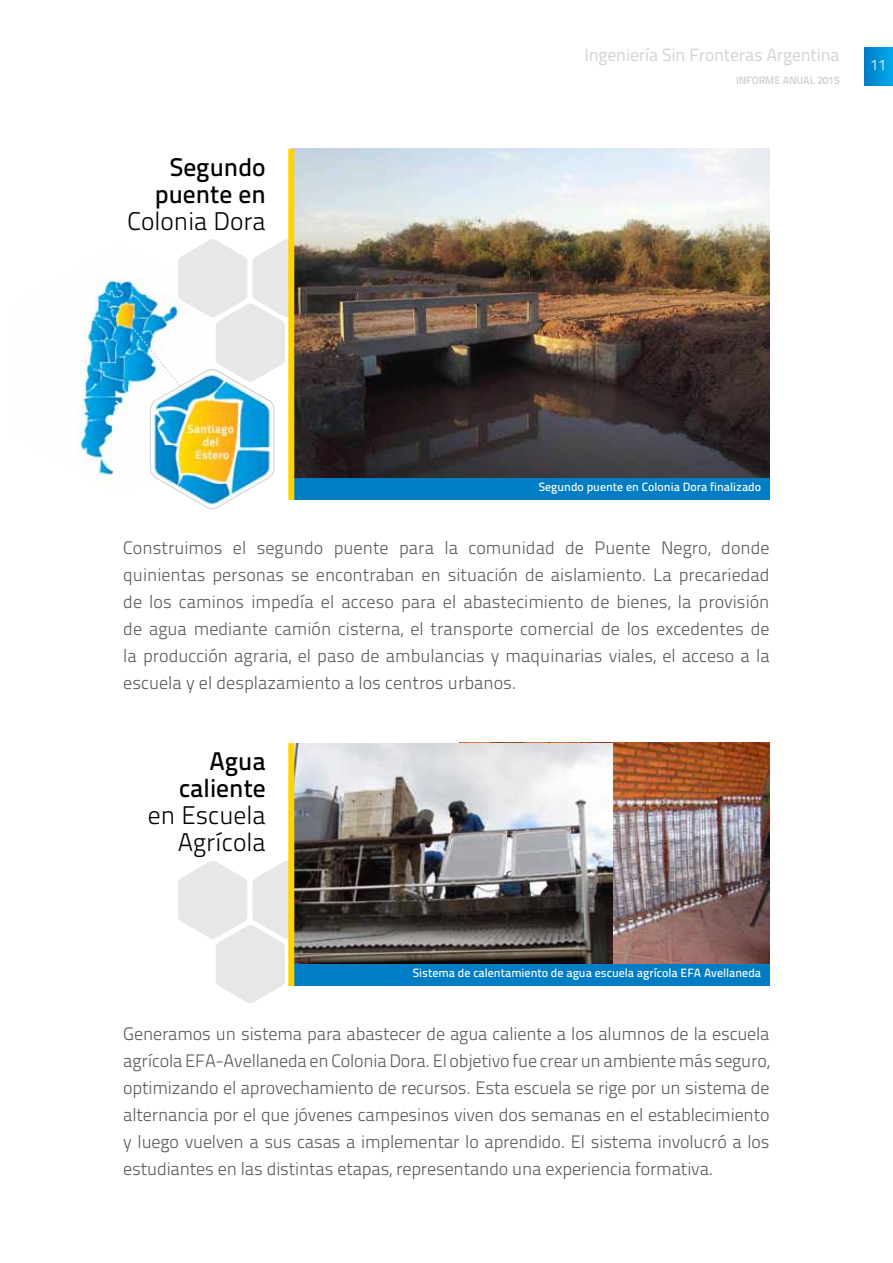
<style>
.page{position:relative;width:893px;height:1263px;background:#fff}
.page>*{position:absolute;margin:0;border:0;box-sizing:border-box;transform-origin:0 0}
.t1{font:300 25.5px/27px "Titillium Text 22 L";color:#000;text-align:right}
.t2{font:500 25.5px/27px "Titillium Text 22 L";color:#000;text-align:right}
.t3{font:300 18px/27px "Titillium Text 22 L";letter-spacing:-.005em;color:#58595b;text-align:justify}
.t4{font:17.7px "Titillium Text 22 L";letter-spacing:-.01em;color:#d1d3d4}
.t5{font:300 15px "Titillium Text 22 L";color:#fff}
.t6{font:500 12px "Titillium Text 22 L";color:#fff}
.t7{font:700 10.8px "Titillium Text 22 L";letter-spacing:-.01em;color:#d1d3d4}
</style>
<div class="page">
<img style="left:613px;top:743px;width:157px;height:222px">
<svg style="left:178px;top:861px;width:110px;height:142px"></svg>
<img style="left:294px;top:743px;width:319px;height:222px">
<div style="left:291px;top:965px;width:479px;height:21px;background:#007dc5"></div>
<div style="left:288px;top:743px;width:6px;height:243px;background:#ffd400"></div>
<img style="left:77px;top:277px;width:54px;height:207px">
<img style="left:131px;top:239px;width:157px;height:270px">
<img style="left:294px;top:149px;width:476px;height:330px">
<div style="left:291px;top:479px;width:479px;height:21px;background:#007dc5"></div>
<div style="left:288px;top:149px;width:6px;height:351px;background:#ffd400"></div>
<div style="left:865px;top:48px;width:28px;height:38px;background:linear-gradient(to right,#007ec5,#00a9eb)"></div>
<h1 class="t2" style="left:155px;top:152px;width:112px;text-align:center">Segundo puente en</h1>
<h1 class="t1" style="left:127px;top:206px;width:140px">Colonia Dora</h1>
<p class="t4" style="left:584px;top:42px;width:257px">Ingeniería Sin Fronteras Argentina</p>
<p class="t7" style="left:736px;top:71px;width:105px">INFORME ANUAL 2015</p>
<p class="t5" style="left:871px;top:54px;width:17px">11</p>
<p class="t6" style="left:539px;top:478px;width:224px">Segundo puente en Colonia Dora finalizado</p>
<p class="t3" style="left:123px;top:533px;width:648px">Construimos el segundo puente para la comunidad de Puente Negro, donde quinientas personas se encontraban en situación de aislamiento. La precariedad de los caminos impedía el acceso para el abastecimiento de bienes, la provisión de agua mediante camión cisterna, el transporte comercial de los excedentes de la producción agraria, el paso de ambulancias y maquinarias viales, el acceso a la escuela y el desplazamiento a los centros urbanos.</p>
<h1 class="t2" style="left:179px;top:746px;width:88px">Agua caliente</h1>
<h1 class="t1" style="left:148px;top:800px;width:119px">en Escuela<br>Agrícola</h1>
<p class="t6" style="left:413px;top:964px;width:350px">Sistema de calentamiento de agua escuela agrícola EFA Avellaneda</p>
<p class="t3" style="left:123px;top:1019px;width:648px">Generamos un sistema para abastecer de agua caliente a los alumnos de la escuela agrícola EFA-Avellaneda en Colonia Dora. El objetivo fue crear un ambiente más seguro, optimizando el aprovechamiento de recursos. Esta escuela se rige por un sistema de alternancia por el que jóvenes campesinos viven dos semanas en el establecimiento y luego vuelven a sus casas a implementar lo aprendido. El sistema involucró a los estudiantes en las distintas etapas, representando una experiencia formativa.</p>
</div>
